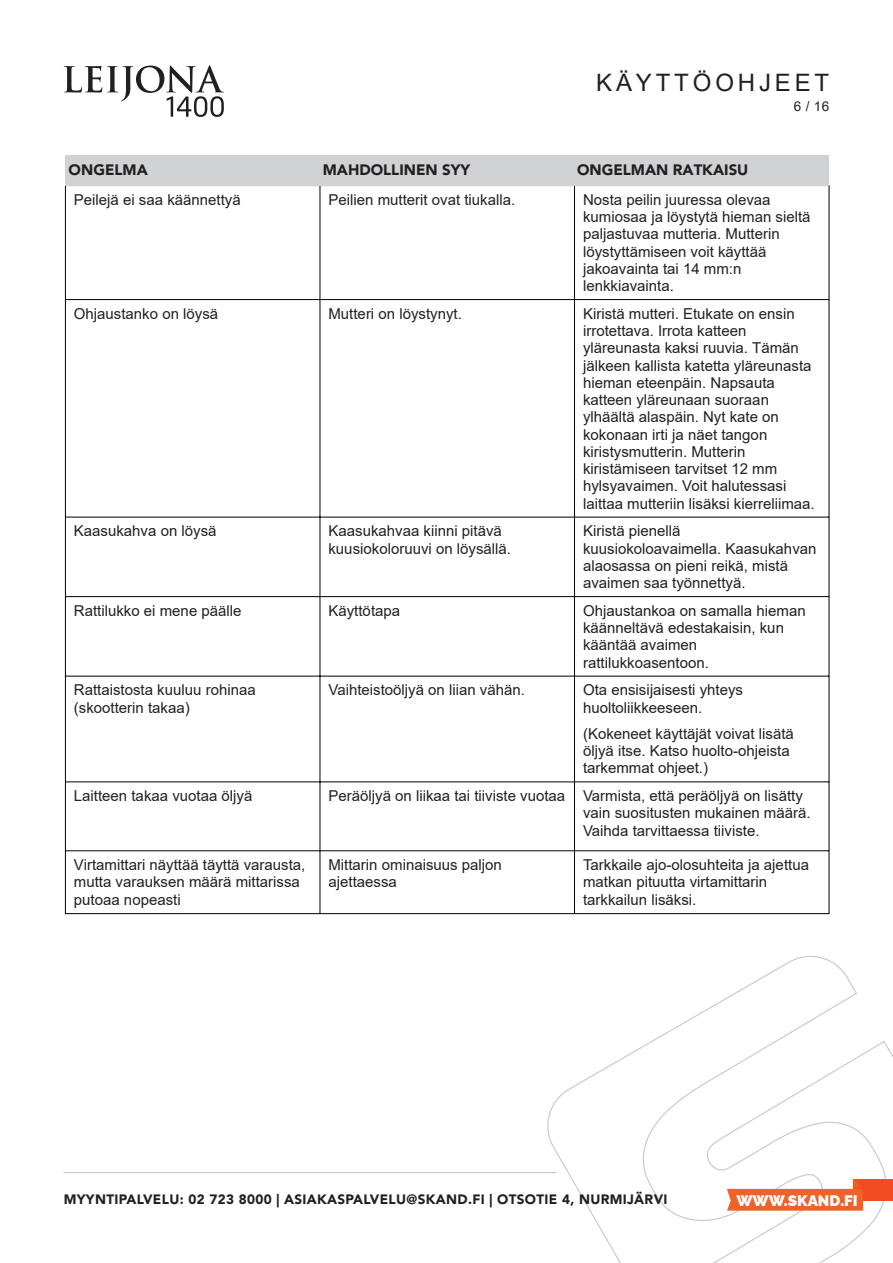
<style>
.page{position:relative;width:893px;height:1263px;background:#fff}
.page>*{position:absolute;margin:0;border:0;box-sizing:border-box;transform-origin:0 0}
.t1{font:24px "Arial";letter-spacing:.16em;color:#231f20}
.t2{font:900 15.3px "Raleway";color:#fff}
.t3{font:15px/17.2px "Arial";color:#231f20}
.t4{font:900 15px "Avenir";color:#231f20}
.t5{font:900 13.5px "Avenir";letter-spacing:.025em;color:#231f20}
.t6{font:13.5px "Arial";color:#231f20}
</style>
<div class="page">
<svg style="left:541px;top:956px;width:352px;height:307px"></svg>
<hr style="left:64px;top:1172px;width:492px;height:1px;background:#c7c8ca">
<div style="left:853px;top:1179px;width:40px;height:21px;background:#f04d22"></div>
<svg style="left:727px;top:1179px;width:136px;height:32px"></svg>
<svg style="left:64px;top:65px;width:160px;height:52px"></svg>
<hr style="left:65px;top:185px;width:1px;height:729px;background:#000001">
<hr style="left:829px;top:185px;width:1px;height:729px;background:#000001">
<hr style="left:320px;top:186px;width:1px;height:728px;background:#000001">
<hr style="left:574px;top:186px;width:1px;height:728px;background:#000001">
<hr style="left:65px;top:185px;width:764px;height:1px;background:#000001">
<hr style="left:65px;top:299px;width:764px;height:1px;background:#000001">
<hr style="left:65px;top:517px;width:764px;height:1px;background:#000001">
<hr style="left:65px;top:596px;width:764px;height:1px;background:#000001">
<hr style="left:65px;top:676px;width:764px;height:1px;background:#000001">
<hr style="left:65px;top:781px;width:764px;height:1px;background:#000001">
<hr style="left:65px;top:850px;width:764px;height:1px;background:#000001">
<hr style="left:65px;top:913px;width:764px;height:1px;background:#000001">
<div style="left:65px;top:155px;width:764px;height:30px;background:#d1d2d4"></div>
<h1 class="t1" style="left:596px;top:73px;width:234px">KÄYTTÖOHJEET</h1>
<p class="t4" style="left:69px;top:159px;width:81px">ONGELMA</p>
<p class="t4" style="left:323px;top:159px;width:149px">MAHDOLLINEN SYY</p>
<p class="t4" style="left:577px;top:159px;width:173px">ONGELMAN RATKAISU</p>
<p class="t6" style="left:794px;top:101px;width:37px">6 / 16</p>
<p class="t3" style="left:74px;top:192px;width:168px">Peilejä ei saa käännettyä</p>
<p class="t3" style="left:328px;top:192px;width:188px">Peilien mutterit ovat tiukalla.</p>
<p class="t3" style="left:583px;top:192px;width:229px">Nosta peilin juuressa olevaa kumiosaa ja löystytä hieman sieltä paljastuvaa mutteria. Mutterin löystyttämiseen voit käyttää jakoavainta tai 14 mm:n lenkkiavainta.</p>
<p class="t3" style="left:74px;top:306px;width:146px">Ohjaustanko on löysä</p>
<p class="t3" style="left:328px;top:306px;width:135px">Mutteri on löystynyt.</p>
<p class="t3" style="left:583px;top:306px;width:233px">Kiristä mutteri. Etukate on ensin irrotettava. Irrota katteen yläreunasta kaksi ruuvia. Tämän jälkeen kallista katetta yläreunasta hieman eteenpäin. Napsauta katteen yläreunaan suoraan ylhäältä alaspäin. Nyt kate on kokonaan irti ja näet tangon kiristysmutterin. Mutterin kiristämiseen tarvitset 12 mm hylsyavaimen. Voit halutessasi laittaa mutteriin lisäksi kierreliimaa.</p>
<p class="t3" style="left:74px;top:524px;width:144px">Kaasukahva on löysä</p>
<p class="t3" style="left:328px;top:524px;width:184px">Kaasukahvaa kiinni pitävä kuusiokoloruuvi on löysällä.</p>
<p class="t3" style="left:583px;top:524px;width:235px">Kiristä pienellä kuusiokoloavaimella. Kaasukahvan alaosassa on pieni reikä, mistä avaimen saa työnnettyä.</p>
<p class="t3" style="left:74px;top:603px;width:169px">Rattilukko ei mene päälle</p>
<p class="t3" style="left:328px;top:603px;width:73px">Käyttötapa</p>
<p class="t3" style="left:583px;top:603px;width:224px">Ohjaustankoa on samalla hieman käänneltävä edestakaisin, kun kääntää avaimen rattilukkoasentoon.</p>
<p class="t3" style="left:74px;top:683px;width:183px">Rattaistosta kuuluu rohinaa (skootterin takaa)</p>
<p class="t3" style="left:328px;top:683px;width:198px">Vaihteistoöljyä on liian vähän.</p>
<p class="t3" style="left:583px;top:683px;width:162px">Ota ensisĳaisesti yhteys huoltoliikkeeseen.</p>
<p class="t3" style="left:583px;top:726px;width:212px">(Kokeneet käyttäjät voivat lisätä öljyä itse. Katso huolto-ohjeista tarkemmat ohjeet.)</p>
<p class="t3" style="left:74px;top:789px;width:180px">Laitteen takaa vuotaa öljyä</p>
<p class="t3" style="left:583px;top:789px;width:229px;text-indent:-255px">Peräöljyä on liikaa tai tiiviste vuotaa Varmista, että peräöljyä on lisätty vain suositusten mukainen määrä.<br>Vaihda tarvittaessa tiiviste.</p>
<p class="t3" style="left:74px;top:857px;width:233px">Virtamittari näyttää täyttä varausta, mutta varauksen määrä mittarissa putoaa nopeasti</p>
<p class="t3" style="left:328px;top:857px;width:175px">Mittarin ominaisuus paljon ajettaessa</p>
<p class="t3" style="left:583px;top:857px;width:227px">Tarkkaile ajo-olosuhteita ja ajettua matkan pituutta virtamittarin tarkkailun lisäksi.</p>
<p class="t5" style="left:64px;top:1189px;width:605px">MYYNTIPALVELU: 02 723 8000 | ASIAKASPALVELU@SKAND.FI | OTSOTIE 4, NURMIJÄRVI</p>
<p class="t2" style="left:736px;top:1191px;width:123px">WWW.SKAND.FI</p>
</div>
